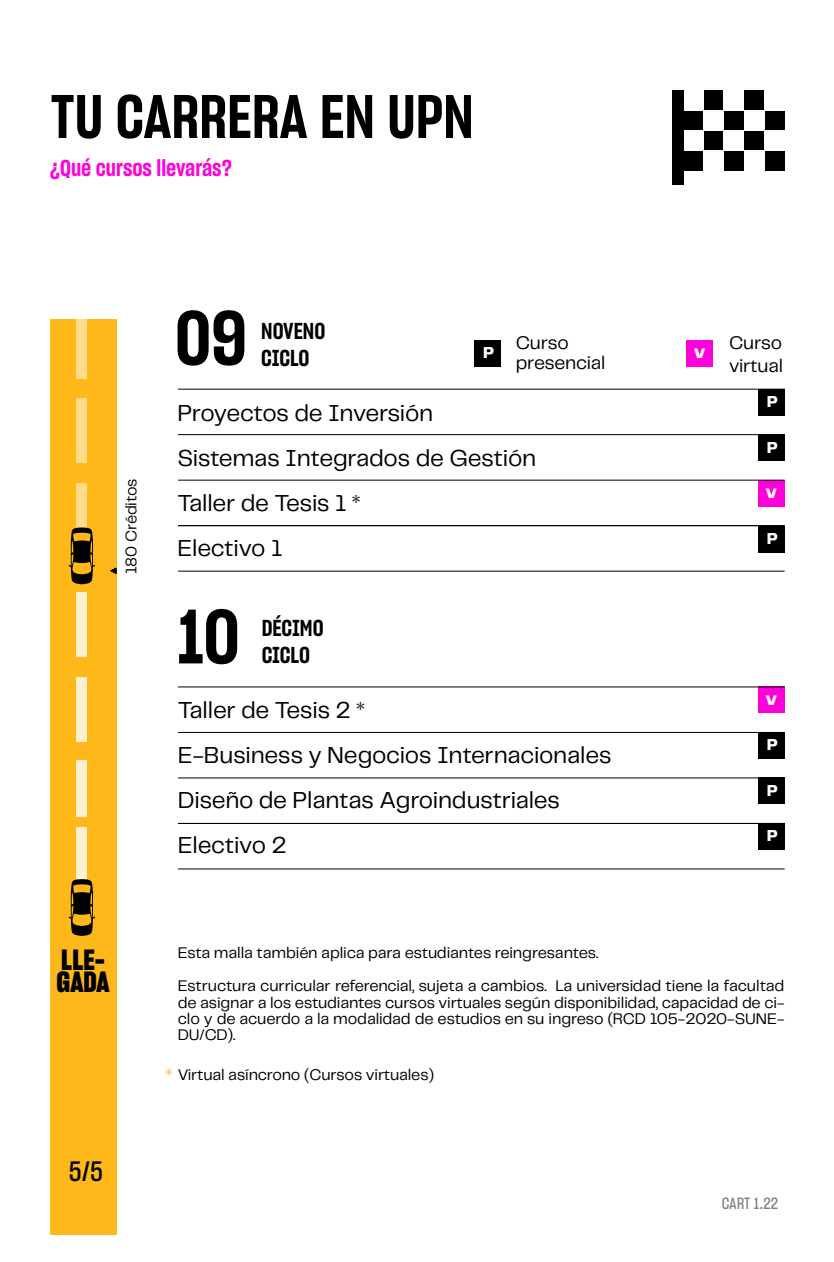
<style>
.page{position:relative;width:834px;height:1262px;background:#fff}
.page>*{position:absolute;margin:0;border:0;box-sizing:border-box;transform-origin:0 0}
.t1{font:75px "Sharp Grotesk Semi Bold 15";color:#000}
.t2{font:60px "Sharp Grotesk Semi Bold 15";color:#000}
.t3{font:28.5px/22px "Sharp Grotesk Bold 15";color:#000}
.t4{font:27.5px "Sharp Grotesk Medium 15";color:#000}
.t5{font:24px/45px "PP Telegraf";letter-spacing:-.01em;color:#000}
.t6{font:22.5px/27px "Sharp Grotesk Semi Bold 15";letter-spacing:-.005em;color:#000}
.t7{font:22.5px "Sharp Grotesk Semi Bold 15";color:#ff00da}
.t8{font:19px/20px "PP Telegraf";letter-spacing:-.01em;color:#000}
.t9{font:800 19px "Telegraf";color:#fff}
.t10{font:800 16.5px "Telegraf";color:#fff}
.t11{font:16px/16.5px "Telegraf";letter-spacing:-.01em;color:#000}
.t12{font:16px "PP Telegraf";letter-spacing:-.01em;color:#000}
.t13{font:16px "Sharp Grotesk Medium 15";color:#000}
.s1{font-size:20px;color:#ffb819}
</style>
<div class="page">
<hr style="left:178px;top:732px;width:607px;height:1px;background:#000">
<hr style="left:178px;top:777px;width:607px;height:1px;background:#000">
<div style="left:758px;top:686px;width:27px;height:27px;background:#ff00da"></div>
<div style="left:758px;top:732px;width:27px;height:27px;background:#000"></div>
<div style="left:758px;top:777px;width:27px;height:27px;background:#000"></div>
<div style="left:758px;top:823px;width:27px;height:27px;background:#000"></div>
<div style="left:758px;top:480px;width:27px;height:27px;background:#ff00da"></div>
<hr style="left:178px;top:389px;width:607px;height:1px;background:#000">
<hr style="left:178px;top:480px;width:607px;height:1px;background:#000">
<hr style="left:178px;top:525px;width:607px;height:1px;background:#000">
<hr style="left:178px;top:571px;width:607px;height:1px;background:#000">
<hr style="left:178px;top:434px;width:607px;height:1px;background:#000">
<div style="left:758px;top:389px;width:27px;height:27px;background:#000"></div>
<div style="left:758px;top:434px;width:27px;height:27px;background:#000"></div>
<div style="left:758px;top:526px;width:27px;height:27px;background:#000"></div>
<div style="left:704px;top:90px;width:20px;height:20px;background:#000"></div>
<div style="left:744px;top:90px;width:20px;height:20px;background:#000"></div>
<div style="left:684px;top:110px;width:20px;height:20px;background:#000"></div>
<div style="left:724px;top:110px;width:20px;height:20px;background:#000"></div>
<div style="left:764px;top:110px;width:20px;height:20px;background:#000"></div>
<div style="left:704px;top:130px;width:20px;height:20px;background:#000"></div>
<div style="left:744px;top:130px;width:20px;height:20px;background:#000"></div>
<div style="left:684px;top:150px;width:20px;height:20px;background:#000"></div>
<div style="left:724px;top:150px;width:20px;height:20px;background:#000"></div>
<div style="left:764px;top:150px;width:20px;height:20px;background:#000"></div>
<div style="left:672px;top:90px;width:12px;height:94px;background:#000"></div>
<div style="left:50px;top:320px;width:66px;height:915px;background:#ffb819"></div>
<div style="left:76px;top:677px;width:11px;height:65px;background:#fff0d1"></div>
<div style="left:76px;top:760px;width:11px;height:57px;background:#fff0d1"></div>
<div style="left:76px;top:827px;width:11px;height:57px;background:#fff0d1"></div>
<div style="left:76px;top:592px;width:11px;height:65px;background:#fff0d1"></div>
<div style="left:76px;top:399px;width:11px;height:64px;background:#ffdb8b"></div>
<div style="left:76px;top:483px;width:11px;height:47px;background:#ffdb8b"></div>
<svg style="left:76px;top:319px;width:11px;height:60px"></svg>
<svg style="left:110px;top:567px;width:6px;height:7px"></svg>
<svg style="left:69px;top:527px;width:26px;height:57px"></svg>
<hr style="left:178px;top:868px;width:607px;height:1px;background:#000">
<hr style="left:178px;top:823px;width:607px;height:1px;background:#000">
<svg style="left:69px;top:879px;width:26px;height:57px"></svg>
<hr style="left:178px;top:686px;width:607px;height:1px;background:#000">
<div style="left:474px;top:340px;width:27px;height:27px;background:#000"></div>
<div style="left:686px;top:340px;width:27px;height:27px;background:#ff00da"></div>
<h2 class="t2" style="left:50px;top:75px;width:425px">TU CARRERA EN UPN</h2>
<h3 class="t7" style="left:50px;top:152px;width:184px">¿Qué cursos llevarás?</h3>
<h1 class="t1" style="left:175px;top:286px;width:74px">09</h1>
<h3 class="t6" style="left:261px;top:317px;width:66px">NOVENO<br>CICLO</h3>
<p class="t8" style="left:516px;top:332px;width:91px">Curso presencial</p>
<p class="t8" style="left:729px;top:330px;width:55px;line-height:22.8px">Curso virtual</p>
<p class="t10" style="left:483px;top:342px;width:12px">P</p>
<p class="t9" style="left:694px;top:339px;width:13px">v</p>
<p class="t12" style="left:120px;top:574px;width:97px;rotate:-90deg">180 Créditos</p>
<h3 class="t5" style="left:177px;top:390px;width:360px">Proyectos de Inversión<br>Sistemas Integrados de Gestión<br>Taller de Tesis 1 *<br>Electivo 1</h3>
<h1 class="t1" style="left:177px;top:584px;width:64px">10</h1>
<h3 class="t6" style="left:262px;top:614px;width:63px">DÉCIMO<br>CICLO</h3>
<h3 class="t5" style="left:178px;top:686px;width:435px">Taller de Tesis 2 *<br>E-Business y Negocios Internacionales<br>Diseño de Plantas Agroindustriales<br>Electivo 2</h3>
<p class="t10" style="left:767px;top:390px;width:12px">P</p>
<p class="t10" style="left:767px;top:436px;width:12px">P</p>
<p class="t9" style="left:766px;top:479px;width:13px">v</p>
<p class="t10" style="left:767px;top:527px;width:12px">P</p>
<p class="t9" style="left:766px;top:685px;width:13px">v</p>
<p class="t10" style="left:767px;top:733px;width:12px">P</p>
<p class="t10" style="left:767px;top:779px;width:12px">P</p>
<p class="t10" style="left:767px;top:824px;width:12px">P</p>
<h3 class="t3" style="left:57px;top:948px;width:55px">LLE-<br>GADA</h3>
<h3 class="t4" style="left:69px;top:1152px;width:36px">5/5</h3>
<p class="t11" style="left:178px;top:936px;width:608px;line-height:33px">Esta malla también aplica para estudiantes reingresantes.<br>Estructura curricular referencial, sujeta a cambios. La universidad tiene la facultad</p>
<p class="t11" style="left:178px;top:993px;width:608px;text-align:justify">de asignar a los estudiantes cursos virtuales según disponibilidad, capacidad de ci&shy;clo y de acuerdo a la modalidad de estudios en su ingreso (RCD 105-2020-SUNE-DU/CD).</p>
<p class="t11" style="left:165px;top:1066px;width:270px"><span class="s1">*</span> Virtual asíncrono (Cursos virtuales)</p>
<p class="t13" style="left:722px;top:1192px;width:58px">CART 1.22</p>
</div>
